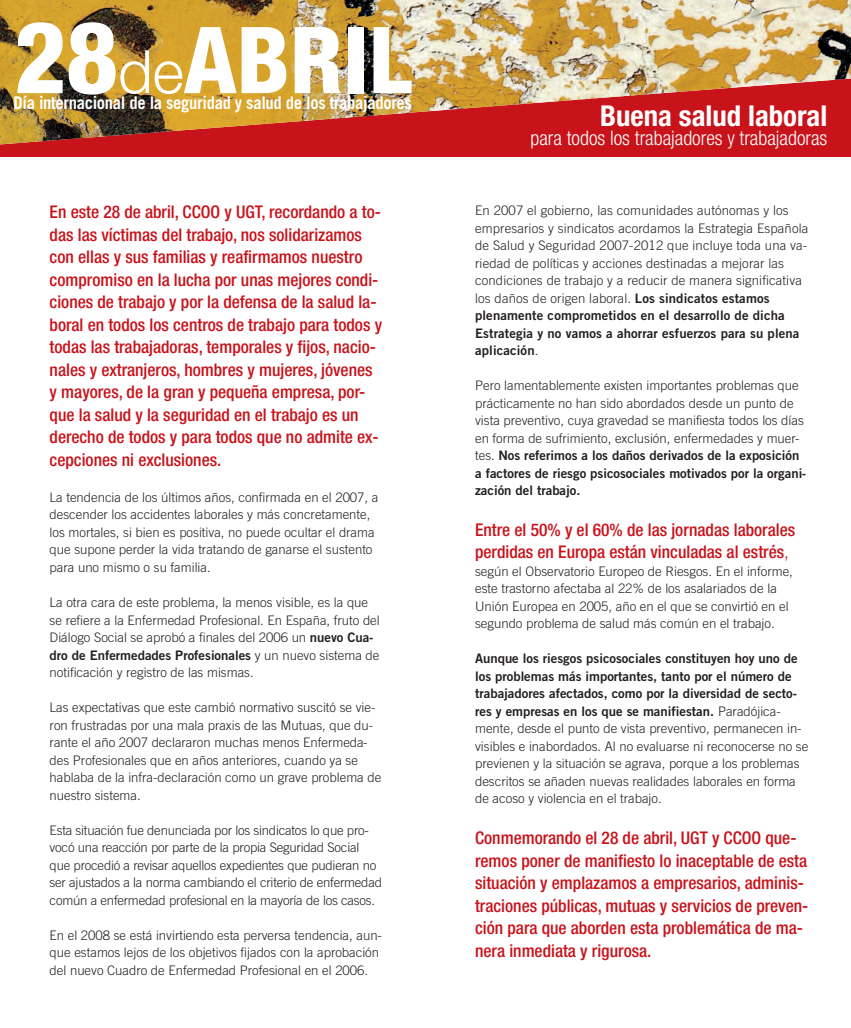
<style>
.page{position:relative;width:851px;height:1028px;background:#fff}
.page>*{position:absolute;margin:0;border:0;box-sizing:border-box;transform-origin:0 0}
.t1{font:800 condensed 100px "Helvetica Neue";color:#fff}
.t2{font:800 condensed 92.5px "Helvetica Neue";color:#fff}
.t3{font:300 60px "Helvetica Neue";color:#fff}
.t4{font:700 condensed 28.75px "Helvetica Neue";color:#fff}
.t5{font:300 condensed 20px "Helvetica Neue";color:#fff}
.t6{font:500 condensed 17.5px/22.5px "Helvetica Neue";color:#c8131b}
.t7{font:700 17.5px "Trade Gothic";letter-spacing:-.02em;color:#fff;scale:.95 1}
.t8{font:300 13.12px/17.5px "Trade Gothic";color:#231f20}
.t9{font:13.12px/17.5px "Trade Gothic Bold Two";color:#231f20}
.s1{font-family:"Trade Gothic Bold Two";font-weight:400}
.s2{font-family:"Trade Gothic";font-weight:300}
.s3{font-family:"Trade Gothic";font-weight:300;font-stretch:normal}
</style>
<div class="page">
<div style="left:0;top:0;width:850px;height:156px;background:#c8131b"></div>
<img style="left:0;top:0;width:850px;height:145px">
<h1 class="t1" style="left:14px;top:22px;width:105px">28</h1>
<h2 class="t2" style="left:184px;top:27px;width:229px">ABRIL</h2>
<h3 class="t3" style="left:118px;top:50px;width:67px">de</h3>
<h3 class="t7" style="left:14px;top:96px;width:421px">Día internacional de la seguridad y salud de los trabajadores</h3>
<p class="t6" style="left:50px;top:202px;width:334px">En este 28 de abril, CCOO y UGT, recordando a to&shy;das las víctimas del trabajo, nos solidarizamos con ellas y sus familias y reafirmamos nuestro compromiso en la lucha por unas mejores condi&shy;ciones de trabajo y por la defensa de la salud la&shy;boral en todos los centros de trabajo para todos y todas las trabajadoras, temporales y fijos, nacio&shy;nales y extranjeros, hombres y mujeres, jóvenes y mayores, de la gran y pequeña empresa, por&shy;que la salud y la seguridad en el trabajo es un derecho de todos y para todos que no admite ex&shy;cepciones ni exclusiones.</p>
<p class="t8" style="left:50px;top:489px;width:330px">La tendencia de los últimos años, confirmada en el 2007, a descender los accidentes laborales y más concretamente, los mortales, si bien es positiva, no puede ocultar el drama que supone perder la vida tratando de ganarse el sustento para uno mismo o su familia.</p>
<p class="t8" style="left:50px;top:594px;width:331px">La otra cara de este problema, la menos visible, es la que se refiere a la Enfermedad Profesional. En España, fruto del<br>Diálogo Social se aprobó a finales del 2006 un <span class="s1">nuevo Cua-</span></p>
<p class="t9" style="left:50px;top:647px;width:331px">dro de Enfermedades Profesionales <span class="s2">y un nuevo sistema de</span></p>
<p class="t8" style="left:50px;top:664px;width:205px">notificación y registro de las mismas.</p>
<p class="t8" style="left:50px;top:699px;width:333px">Las expectativas que este cambió normativo suscitó se vie&shy;ron frustradas por una mala praxis de las Mutuas, que du&shy;rante el año 2007 declararon muchas menos Enfermeda&shy;des Profesionales que en años anteriores, cuando ya se hablaba de la infra-declaración como un grave problema de nuestro sistema.</p>
<p class="t8" style="left:50px;top:822px;width:334px">Esta situación fue denunciada por los sindicatos lo que pro&shy;vocó una reacción por parte de la propia Seguridad Social que procedió a revisar aquellos expedientes que pudieran no ser ajustados a la norma cambiando el criterio de enfermedad común a enfermedad profesional en la mayoría de los casos.</p>
<p class="t8" style="left:50px;top:927px;width:334px">En el 2008 se está invirtiendo esta perversa tendencia, aun&shy;que estamos lejos de los objetivos fijados con la aprobación del nuevo Cuadro de Enfermedad Profesional en el 2006.</p>
<h3 class="t4" style="left:600px;top:106px;width:229px">Buena salud laboral</h3>
<h3 class="t5" style="left:530px;top:130px;width:298px">para todos los trabajadores y trabajadoras</h3>
<p class="t8" style="left:475px;top:203px;width:334px">En 2007 el gobierno, las comunidades autónomas y los empresarios y sindicatos acordamos la Estrategia Española de Salud y Seguridad 2007-2012 que incluye toda una va&shy;riedad de políticas y acciones destinadas a mejorar las condiciones de trabajo y a reducir de manera significativa los daños de origen laboral. <span class="s1">Los sindicatos estamos</span></p>
<p class="t9" style="left:475px;top:308px;width:326px">plenamente comprometidos en el desarrollo de dicha<br>Estrategia y no vamos a ahorrar esfuerzos para su plena aplicación<span class="s2">.</span></p>
<p class="t8" style="left:475px;top:378px;width:330px">Pero lamentablemente existen importantes problemas que prácticamente no han sido abordados desde un punto de vista preventivo, cuya gravedad se manifiesta todos los días en forma de sufrimiento, exclusión, enfermedades y muer-</p>
<p class="t9" style="left:475px;top:448px;width:332px"><span class="s2">tes.</span> Nos referimos a los daños derivados de la exposición a factores de riesgo psicosociales motivados por la organi&shy;zación del trabajo.</p>
<h3 class="t6" style="left:475px;top:520px;width:321px">Entre el 50% y el 60% de las jornadas laborales perdidas en Europa están vinculadas al estrés<span class="s3">,</span></h3>
<p class="t8" style="left:475px;top:563px;width:319px">según el Observatorio Europeo de Riesgos. En el informe, este trastorno afectaba al 22% de los asalariados de la Unión Europea en 2005, año en el que se convirtió en el segundo problema de salud más común en el trabajo.</p>
<p class="t9" style="left:475px;top:651px;width:324px">Aunque los riesgos psicosociales constituyen hoy uno de los problemas más importantes, tanto por el número de trabajadores afectados, como por la diversidad de secto&shy;res y empresas en los que se manifiestan. <span class="s2">Paradójica-</span></p>
<p class="t8" style="left:475px;top:721px;width:334px">mente, desde el punto de vista preventivo, permanecen in&shy;visibles e inabordados. Al no evaluarse ni reconocerse no se previenen y la situación se agrava, porque a los problemas descritos se añaden nuevas realidades laborales en forma de acoso y violencia en el trabajo.</p>
<p class="t6" style="left:475px;top:828px;width:335px">Conmemorando el 28 de abril, UGT y CCOO que&shy;remos poner de manifiesto lo inaceptable de esta situación y emplazamos a empresarios, adminis&shy;traciones públicas, mutuas y servicios de preven&shy;ción para que aborden esta problemática de ma&shy;nera inmediata y rigurosa.</p>
</div>
